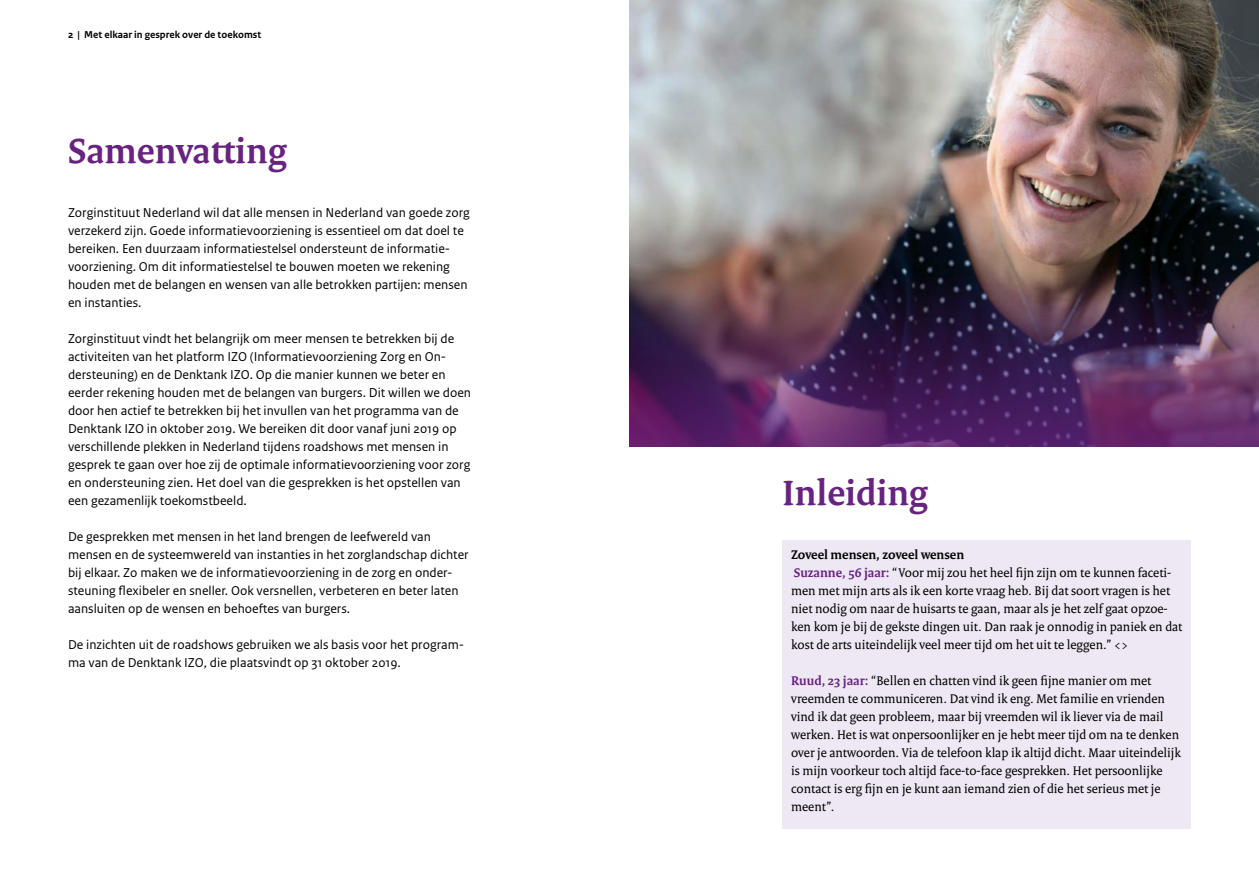
<style>
.page{position:relative;width:1259px;height:893px;background:#fff}
.page>*{position:absolute;margin:0;border:0;box-sizing:border-box;transform-origin:0 0}
.t1{font:700 37.5px "Rijksoverheid Serif";color:#682280}
.t2{font:13.5px/18px "Rijksoverheid Sans Text";color:#000}
.t3{font:13.5px/18px "Rijksoverheid Serif";color:#000}
.t4{font:700 10.5px "Rijksoverheid Sans Text";color:#000}
.s1{font-weight:700}
.s2{font-weight:700;color:#682280}
</style>
<div class="page">
<img style="left:629px;top:0;width:630px;height:270px">
<div style="left:782px;top:541px;width:409px;height:288px;background:#eee8f4"></div>
<img style="left:629px;top:270px;width:630px;height:176px">
<p class="t4" style="left:68px;top:29px;width:194px">2 | Met elkaar in gesprek over de toekomst</p>
<h1 class="t1" style="left:68px;top:128px;width:220px">Samenvatting</h1>
<p class="t2" style="left:68px;top:203px;width:403px">Zorginstituut Nederland wil dat alle mensen in Nederland van goede zorg verzekerd zijn. Goede informatievoorziening is essentieel om dat doel te bereiken. Een duurzaam informatiestelsel ondersteunt de informatie&shy;voorziening. Om dit informatiestelsel te bouwen moeten we rekening houden met de belangen en wensen van alle betrokken partijen: mensen en instanties.</p>
<p class="t2" style="left:68px;top:329px;width:404px">Zorginstituut vindt het belangrijk om meer mensen te betrekken bij de activiteiten van het platform IZO (Informatievoorziening Zorg en On&shy;dersteuning) en de Denktank IZO. Op die manier kunnen we beter en eerder rekening houden met de belangen van burgers. Dit willen we doen door hen actief te betrekken bij het invullen van het programma van de Denktank IZO in oktober 2019. We bereiken dit door vanaf juni 2019 op verschillende plekken in Nederland tijdens roadshows met mensen in gesprek te gaan over hoe zij de optimale informatievoorziening voor zorg en ondersteuning zien. Het doel van die gesprekken is het opstellen van een gezamenlijk toekomstbeeld.</p>
<p class="t2" style="left:68px;top:527px;width:402px">De gesprekken met mensen in het land brengen de leefwereld van mensen en de systeemwereld van instanties in het zorglandschap dichter bij elkaar. Zo maken we de informatievoorziening in de zorg en onder&shy;steuning flexibeler en sneller. Ook versnellen, verbeteren en beter laten aansluiten op de wensen en behoeftes van burgers.</p>
<p class="t2" style="left:68px;top:635px;width:398px">De inzichten uit de roadshows gebruiken we als basis voor het program&shy;ma van de Denktank IZO, die plaatsvindt op 31 oktober 2019.</p>
<h1 class="t1" style="left:782px;top:470px;width:147px">Inleiding</h1>
<p class="t3" style="left:791px;top:545px;width:393px"><span class="s1">Zoveel mensen, zoveel wensen<br></span><span class="s2">Suzanne, 56 jaar:</span> “Voor mij zou het heel fijn zijn om te kunnen faceti&shy;men met mijn arts als ik een korte vraag heb. Bij dat soort vragen is het niet nodig om naar de huisarts te gaan, maar als je het zelf gaat opzoe&shy;ken kom je bij de gekste dingen uit. Dan raak je onnodig in paniek en dat kost de arts uiteindelijk veel meer tijd om het uit te leggen.” &lt;&gt;</p>
<p class="t3" style="left:791px;top:671px;width:391px"><span class="s2">Ruud, 23 jaar:</span> “Bellen en chatten vind ik geen fijne manier om met vreemden te communiceren. Dat vind ik eng. Met familie en vrienden vind ik dat geen probleem, maar bij vreemden wil ik liever via de mail werken. Het is wat onpersoonlijker en je hebt meer tijd om na te denken over je antwoorden. Via de telefoon klap ik altijd dicht. Maar uiteindelijk is mijn voorkeur toch altijd face-to-face gesprekken. Het persoonlijke contact is erg fijn en je kunt aan iemand zien of die het serieus met je meent”.</p>
</div>
